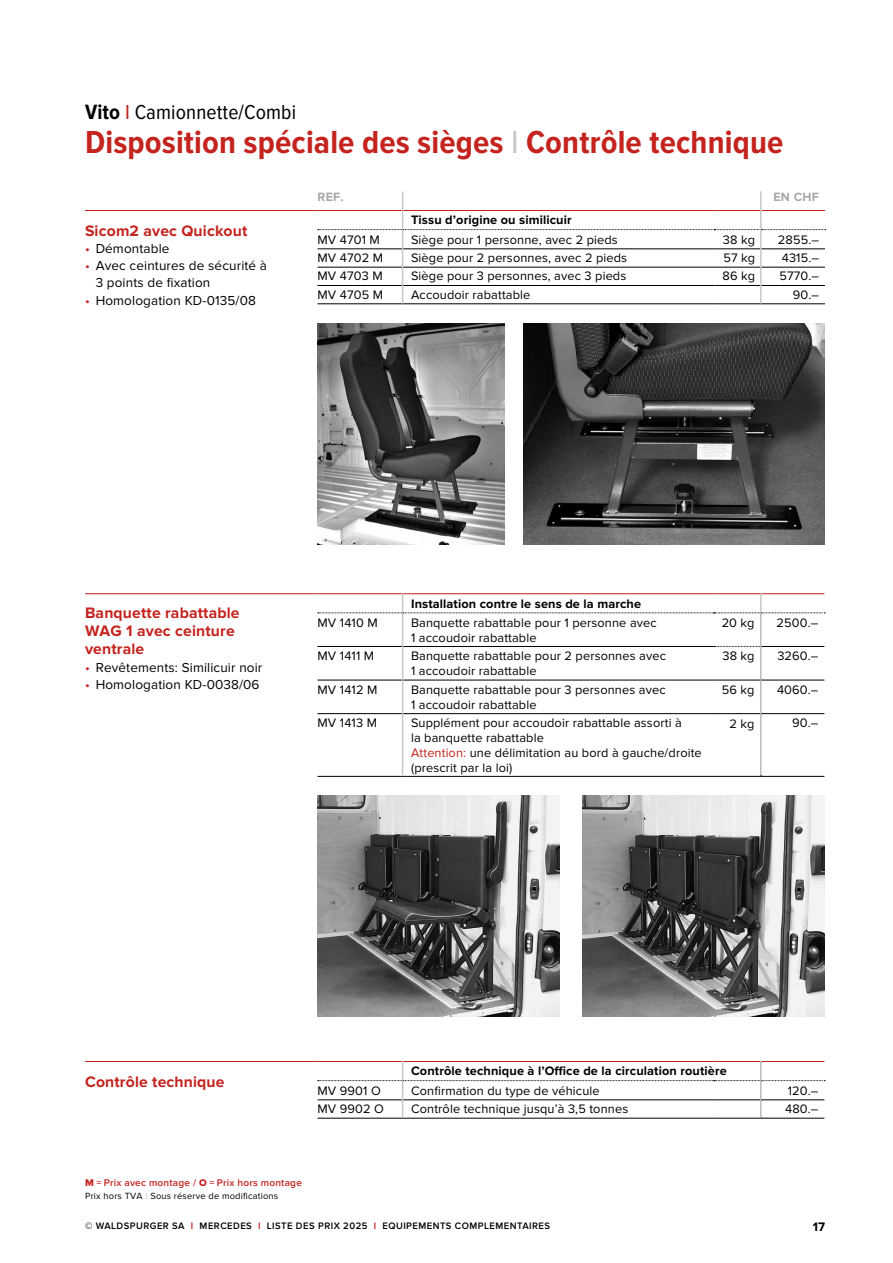
<style>
.page{position:relative;width:893px;height:1263px;background:#fff}
.page>*{position:absolute;margin:0;border:0;box-sizing:border-box;transform-origin:0 0}
.t1{font:700 33px "Proxima Nova Cond";letter-spacing:.005em;color:#c4231e}
.t2{font:21px "Proxima Nova Cond";letter-spacing:.005em;color:#000}
.t3{font:700 15.75px/18px "Proxima Nova";letter-spacing:.01em;color:#c4231e}
.t4{font:13.5px/17.2px "Proxima Nova";letter-spacing:.01em;color:#000}
.t5{font:12.75px/15px "Proxima Nova";letter-spacing:.01em;color:#000}
.t6{font:700 12.75px "Proxima Nova";letter-spacing:.01em;color:#000}
.t7{font:700 12.45px "Proxima Nova";letter-spacing:.02em;color:#a8a8a7}
.t8{font:600 10.05px "Proxima Nova";letter-spacing:.02em;color:#c4231e}
.t9{font:600 9.75px "Proxima Nova";letter-spacing:.05em;color:#000}
.t10{font:9.3px "Proxima Nova";letter-spacing:.02em;color:#000}
.s1{font-weight:700;font-size:21.45px}
.s2{color:#c4231e}
.s3{font-weight:400;color:#c6c6c6}
.s4{font-family:"Proxima Nova Extrabld";font-weight:400}
.s5{color:#c6c6c6}
</style>
<div class="page">
<hr style="left:317px;top:249px;width:86px;height:1px;background:#000">
<hr style="left:403px;top:249px;width:311px;height:1px;background:#000">
<hr style="left:714px;top:249px;width:47px;height:1px;background:#000">
<hr style="left:761px;top:249px;width:64px;height:1px;background:#000">
<hr style="left:317px;top:267px;width:86px;height:1px;background:#000">
<hr style="left:403px;top:267px;width:311px;height:1px;background:#000">
<hr style="left:714px;top:267px;width:47px;height:1px;background:#000">
<hr style="left:761px;top:267px;width:64px;height:1px;background:#000">
<hr style="left:317px;top:285px;width:86px;height:1px;background:#000">
<hr style="left:403px;top:285px;width:311px;height:1px;background:#000">
<hr style="left:714px;top:285px;width:47px;height:1px;background:#000">
<hr style="left:761px;top:285px;width:64px;height:1px;background:#000">
<hr style="left:403px;top:303px;width:311px;height:1px;background:#000">
<hr style="left:761px;top:303px;width:64px;height:1px;background:#000">
<svg style="left:318px;top:229px;width:508px;height:1px"></svg>
<hr style="left:317px;top:303px;width:86px;height:1px;background:#000">
<hr style="left:714px;top:303px;width:47px;height:1px;background:#000">
<hr style="left:85px;top:210px;width:232px;height:1px;background:#c4231e">
<hr style="left:317px;top:210px;width:86px;height:1px;background:#c4231e">
<hr style="left:403px;top:210px;width:311px;height:1px;background:#c4231e">
<hr style="left:714px;top:210px;width:47px;height:1px;background:#c4231e">
<hr style="left:761px;top:210px;width:64px;height:1px;background:#c4231e">
<hr style="left:402px;top:191px;width:1px;height:112px;background:#c6c6c6">
<hr style="left:760px;top:191px;width:2px;height:112px;background:#c6c6c6">
<hr style="left:317px;top:1099px;width:86px;height:1px;background:#000">
<svg style="left:318px;top:1062px;width:507px;height:56px"></svg>
<hr style="left:317px;top:1118px;width:86px;height:1px;background:#000">
<hr style="left:403px;top:1118px;width:311px;height:1px;background:#000">
<hr style="left:714px;top:1118px;width:47px;height:1px;background:#000">
<hr style="left:761px;top:1118px;width:63px;height:1px;background:#000">
<hr style="left:85px;top:1061px;width:232px;height:1px;background:#c4231e">
<hr style="left:317px;top:1061px;width:86px;height:1px;background:#c4231e">
<hr style="left:403px;top:1061px;width:311px;height:1px;background:#c4231e">
<hr style="left:714px;top:1061px;width:47px;height:1px;background:#c4231e">
<hr style="left:761px;top:1061px;width:63px;height:1px;background:#c4231e">
<hr style="left:402px;top:1061px;width:1px;height:57px;background:#c6c6c6">
<hr style="left:760px;top:1061px;width:2px;height:57px;background:#c6c6c6">
<img style="left:523px;top:324px;width:302px;height:221px">
<img style="left:317px;top:324px;width:188px;height:221px">
<img style="left:583px;top:795px;width:242px;height:221px">
<img style="left:317px;top:795px;width:243px;height:221px">
<hr style="left:317px;top:713px;width:86px;height:1px;background:#000">
<svg style="left:318px;top:613px;width:507px;height:164px"></svg>
<hr style="left:85px;top:593px;width:232px;height:1px;background:#c4231e">
<hr style="left:317px;top:593px;width:86px;height:1px;background:#c4231e">
<hr style="left:403px;top:593px;width:311px;height:1px;background:#c4231e">
<hr style="left:714px;top:593px;width:47px;height:1px;background:#c4231e">
<hr style="left:761px;top:593px;width:63px;height:1px;background:#c4231e">
<hr style="left:317px;top:776px;width:86px;height:1px;background:#000">
<hr style="left:403px;top:776px;width:311px;height:1px;background:#000">
<hr style="left:714px;top:776px;width:47px;height:1px;background:#000">
<hr style="left:317px;top:646px;width:86px;height:1px;background:#000">
<hr style="left:403px;top:646px;width:311px;height:1px;background:#000">
<hr style="left:317px;top:680px;width:86px;height:1px;background:#000">
<hr style="left:403px;top:680px;width:311px;height:1px;background:#000">
<hr style="left:761px;top:680px;width:63px;height:1px;background:#000">
<hr style="left:714px;top:713px;width:47px;height:1px;background:#000">
<hr style="left:761px;top:646px;width:63px;height:1px;background:#000">
<hr style="left:714px;top:680px;width:47px;height:1px;background:#000">
<hr style="left:402px;top:593px;width:1px;height:182px;background:#c6c6c6">
<hr style="left:760px;top:593px;width:2px;height:182px;background:#c6c6c6">
<h2 class="t2" style="left:85px;top:100px;width:213px"><span class="s1">Vito</span> <span class="s2">I</span> Camionnette/Combi</h2>
<h1 class="t1" style="left:85px;top:124px;width:700px">Disposition spéciale des sièges <span class="s3">I</span> Contrôle technique</h1>
<p class="t3" style="left:85px;top:222px;width:164px">Sicom2 avec Quickout</p>
<p class="t4" style="left:85px;top:240px;width:86px"><span class="s2">•</span> Démontable</p>
<p class="t4" style="left:96px;top:257px;width:173px;text-indent:-11px"><span class="s2">•</span> Avec ceintures de sécurité à<br>3 points de fixation</p>
<p class="t4" style="left:85px;top:292px;width:172px"><span class="s2">•</span> Homologation KD-0135/08</p>
<p class="t7" style="left:317px;top:190px;width:28px">REF.</p>
<p class="t7" style="left:773px;top:190px;width:47px">EN CHF</p>
<p class="t6" style="left:411px;top:213px;width:162px">Tissu d’origine ou similicuir</p>
<p class="t5" style="left:317px;top:232px;width:64px">MV 4701 M</p>
<p class="t5" style="left:411px;top:232px;width:208px">Siège pour 1 personne, avec 2 pieds</p>
<p class="t5" style="left:723px;top:232px;width:34px">38 kg</p>
<p class="t5" style="left:778px;top:232px;width:43px">2855.–</p>
<p class="t5" style="left:317px;top:250px;width:67px">MV 4702 M</p>
<p class="t5" style="left:411px;top:250px;width:218px">Siège pour 2 personnes, avec 2 pieds</p>
<p class="t5" style="left:723px;top:250px;width:33px">57 kg</p>
<p class="t5" style="left:782px;top:250px;width:39px">4315.–</p>
<p class="t5" style="left:317px;top:269px;width:67px">MV 4703 M</p>
<p class="t5" style="left:411px;top:269px;width:217px">Siège pour 3 personnes, avec 3 pieds</p>
<p class="t5" style="left:722px;top:269px;width:34px">86 kg</p>
<p class="t5" style="left:779px;top:269px;width:41px">5770.–</p>
<p class="t5" style="left:317px;top:287px;width:67px">MV 4705 M</p>
<p class="t5" style="left:411px;top:287px;width:121px">Accoudoir rabattable</p>
<p class="t5" style="left:793px;top:287px;width:28px">90.–</p>
<p class="t3" style="left:85px;top:604px;width:156px">Banquette rabattable<br>WAG 1 avec ceinture ventrale</p>
<p class="t4" style="left:85px;top:659px;width:179px"><span class="s2">•</span> Revêtements: Similicuir noir</p>
<p class="t4" style="left:85px;top:676px;width:176px"><span class="s2">•</span> Homologation KD-0038/06</p>
<p class="t6" style="left:411px;top:596px;width:232px">Installation contre le sens de la marche</p>
<p class="t5" style="left:317px;top:615px;width:62px">MV 1410 M</p>
<p class="t5" style="left:411px;top:615px;width:247px">Banquette rabattable pour 1 personne avec<br>1 accoudoir rabattable</p>
<p class="t5" style="left:722px;top:615px;width:34px">20 kg</p>
<p class="t5" style="left:777px;top:615px;width:43px">2500.–</p>
<p class="t5" style="left:317px;top:649px;width:58px">MV 1411 M</p>
<p class="t5" style="left:411px;top:649px;width:257px">Banquette rabattable pour 2 personnes avec<br>1 accoudoir rabattable</p>
<p class="t5" style="left:722px;top:649px;width:34px">38 kg</p>
<p class="t5" style="left:777px;top:649px;width:43px">3260.–</p>
<p class="t5" style="left:317px;top:682px;width:61px">MV 1412 M</p>
<p class="t5" style="left:411px;top:682px;width:256px">Banquette rabattable pour 3 personnes avec<br>1 accoudoir rabattable</p>
<p class="t5" style="left:722px;top:682px;width:34px">56 kg</p>
<p class="t5" style="left:777px;top:682px;width:43px">4060.–</p>
<p class="t5" style="left:317px;top:715px;width:61px">MV 1413 M</p>
<p class="t5" style="left:411px;top:715px;width:292px">Supplément pour accoudoir rabattable assorti à<br>la banquette rabattable<br><span class="s2">Attention:</span> une délimitation au bord à gauche/droite (prescrit par la loi)</p>
<p class="t5" style="left:730px;top:716px;width:27px">2 kg</p>
<p class="t5" style="left:792px;top:715px;width:28px">90.–</p>
<p class="t3" style="left:85px;top:1073px;width:141px">Contrôle technique</p>
<p class="t6" style="left:411px;top:1064px;width:317px">Contrôle technique à l’Office de la circulation routière</p>
<p class="t5" style="left:317px;top:1083px;width:65px">MV 9901 O</p>
<p class="t5" style="left:411px;top:1083px;width:190px">Confirmation du type de véhicule</p>
<p class="t5" style="left:788px;top:1083px;width:32px">120.–</p>
<p class="t5" style="left:317px;top:1101px;width:68px">MV 9902 O</p>
<p class="t5" style="left:411px;top:1101px;width:219px">Contrôle technique jusqu’à 3,5 tonnes</p>
<p class="t5" style="left:785px;top:1101px;width:35px">480.–</p>
<p class="t8" style="left:85px;top:1177px;width:218px"><span class="s4">M</span> = Prix avec montage / <span class="s4">O</span> = Prix hors montage</p>
<p class="t10" style="left:85px;top:1190px;width:195px">Prix hors TVA <span class="s5">I</span> Sous réserve de modifications</p>
<p class="t9" style="left:85px;top:1220px;width:466px">© WALDSPURGER SA <span class="s2">I</span> MERCEDES <span class="s2">I</span> LISTE DES PRIX 2025 <span class="s2">I</span> EQUIPEMENTS COMPLEMENTAIRES</p>
<p class="t6" style="left:813px;top:1219px;width:14px">17</p>
</div>
